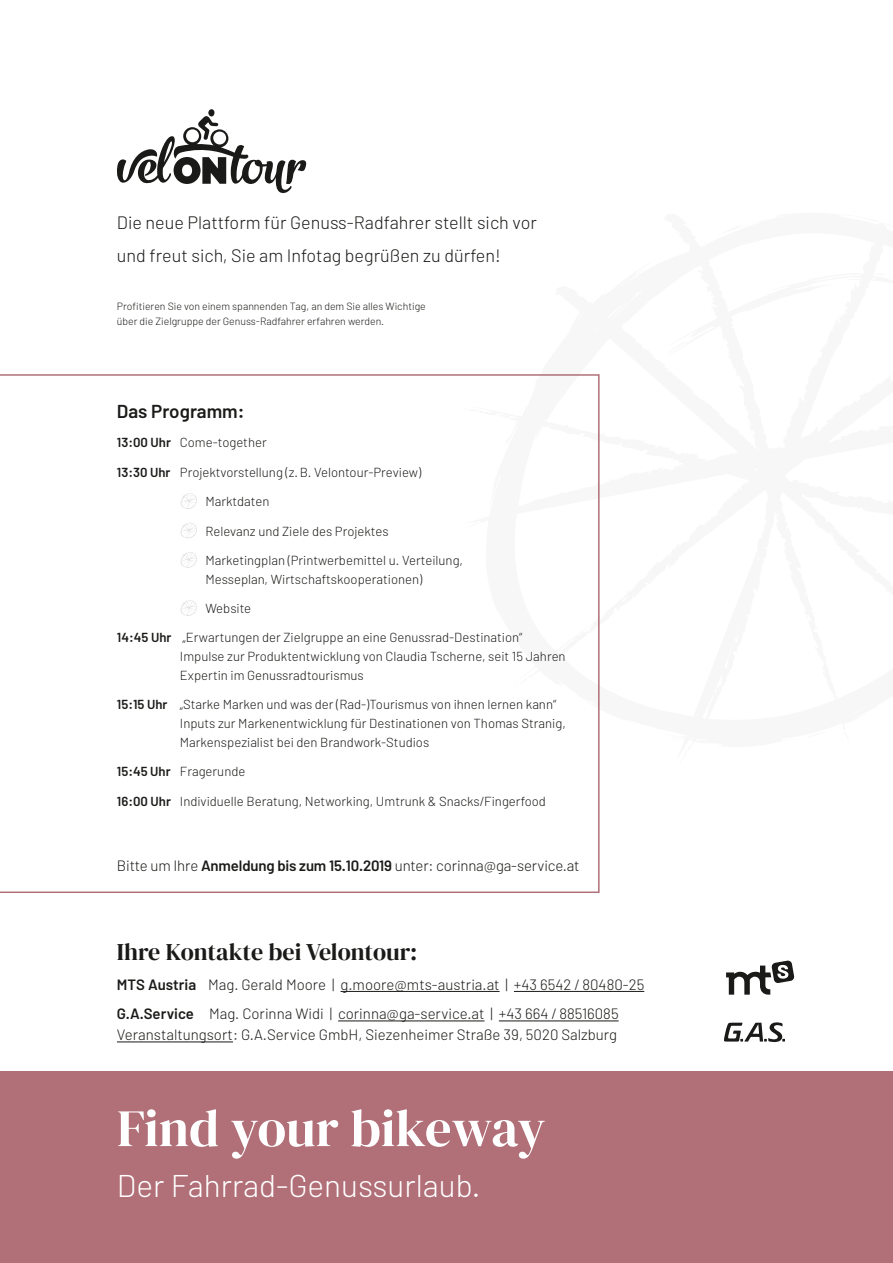
<style>
.page{position:relative;width:893px;height:1263px;background:#fff}
.page>*{position:absolute;margin:0;border:0;box-sizing:border-box;transform-origin:0 0}
.t1{font:52.5px "DM Serif Display";letter-spacing:-.005em;color:#fff}
.t2{font:300 31.5px "Barlow";color:#fff}
.t3{font:24px "DM Serif Display";color:#1a1a18}
.t4{font:600 18.75px "Barlow";color:#1a1a18}
.t5{font:300 18px/33px "Barlow";color:#1a1a18}
.t6{font:300 15px/29.5px "Barlow";color:#1a1a18}
.t7{font:300 13.2px/18.8px "Barlow";color:#1a1a18}
.t8{font:300 10.5px/15px "Barlow";color:#1a1a18}
.s1{font-weight:600}
</style>
<div class="page">
<div style="left:0;top:1071px;width:893px;height:192px;background:#b16f78"></div>
<hr style="left:341px;top:991px;width:159px;height:1px;background:#1a1a18">
<hr style="left:514px;top:991px;width:130px;height:1px;background:#1a1a18">
<hr style="left:338px;top:1020px;width:147px;height:1px;background:#1a1a18">
<hr style="left:499px;top:1020px;width:120px;height:1px;background:#1a1a18">
<hr style="left:117px;top:1041px;width:116px;height:1px;background:#1a1a18">
<svg style="left:726px;top:960px;width:68px;height:35px"></svg>
<svg style="left:724px;top:1022px;width:61px;height:20px"></svg>
<svg style="left:0;top:374px;width:600px;height:519px"></svg>
<svg style="left:117px;top:109px;width:190px;height:85px"></svg>
<h3 class="t5" style="left:117px;top:206px;width:421px">Die neue Plattform für Genuss-Radfahrer stellt sich vor und freut sich, Sie am Infotag begrüßen zu dürfen!</h3>
<p class="t8" style="left:117px;top:299px;width:310px">Profitieren Sie von einem spannenden Tag, an dem Sie alles Wichtige über die Zielgruppe der Genuss-Radfahrer erfahren werden.</p>
<h3 class="t4" style="left:117px;top:400px;width:129px">Das Programm:</h3>
<p class="t7" style="left:117px;top:433px;width:151px"><span class="s1">13:00 Uhr</span> Come-together</p>
<p class="t7" style="left:117px;top:462px;width:306px"><span class="s1">13:30 Uhr</span> Projektvorstellung (z.B. Velontour-Preview)</p>
<p class="t7" style="left:205px;top:492px;width:65px">Marktdaten</p>
<p class="t7" style="left:205px;top:521px;width:185px">Relevanz und Ziele des Projektes</p>
<p class="t7" style="left:205px;top:550px;width:259px">Marketingplan (Printwerbemittel u. Verteilung,<br>Messeplan, Wirtschaftskooperationen)</p>
<p class="t7" style="left:205px;top:599px;width:47px">Website</p>
<p class="t7" style="left:180px;top:628px;width:387px;text-indent:-63px"><span class="s1">14:45 Uhr</span> „Erwartungen der Zielgruppe an eine Genussrad-Destination“<br>Impulse zur Produktentwicklung von Claudia Tscherne, seit 15 Jahren<br>Expertin im Genussradtourismus</p>
<p class="t7" style="left:180px;top:695px;width:387px;text-indent:-63px"><span class="s1">15:15 Uhr</span> „Starke Marken und was der (Rad-)Tourismus von ihnen lernen kann“<br>Inputs zur Markenentwicklung für Destinationen von Thomas Stranig,<br>Markenspezialist bei den Brandwork-Studios</p>
<p class="t7" style="left:117px;top:762px;width:130px"><span class="s1">15:45 Uhr</span> Fragerunde</p>
<p class="t7" style="left:117px;top:791px;width:431px"><span class="s1">16:00 Uhr</span> Individuelle Beratung, Networking, Umtrunk &amp; Snacks/Fingerfood</p>
<p class="t6" style="left:117px;top:850px;width:464px">Bitte um Ihre <span class="s1">Anmeldung bis zum 15.10.2019</span> unter: corinna@ga-service.at</p>
<h3 class="t3" style="left:117px;top:938px;width:302px">Ihre Kontakte bei Velontour:</h3>
<p class="t6" style="left:117px;top:969px;width:529px"><span class="s1">MTS Austria</span> Mag. Gerald Moore | g.moore@mts-austria.at | +43 6542 / 80480-25<br><span class="s1">G.A.Service</span> Mag. Corinna Widi | corinna@ga-service.at | +43 664 / 88516085</p>
<p class="t6" style="left:117px;top:1020px;width:502px">Veranstaltungsort: G.A.Service GmbH, Siezenheimer Straße 39, 5020 Salzburg</p>
<h1 class="t1" style="left:117px;top:1098px;width:430px">Find your bikeway</h1>
<h2 class="t2" style="left:117px;top:1166px;width:365px">Der Fahrrad-Genussurlaub.</h2>
</div>
